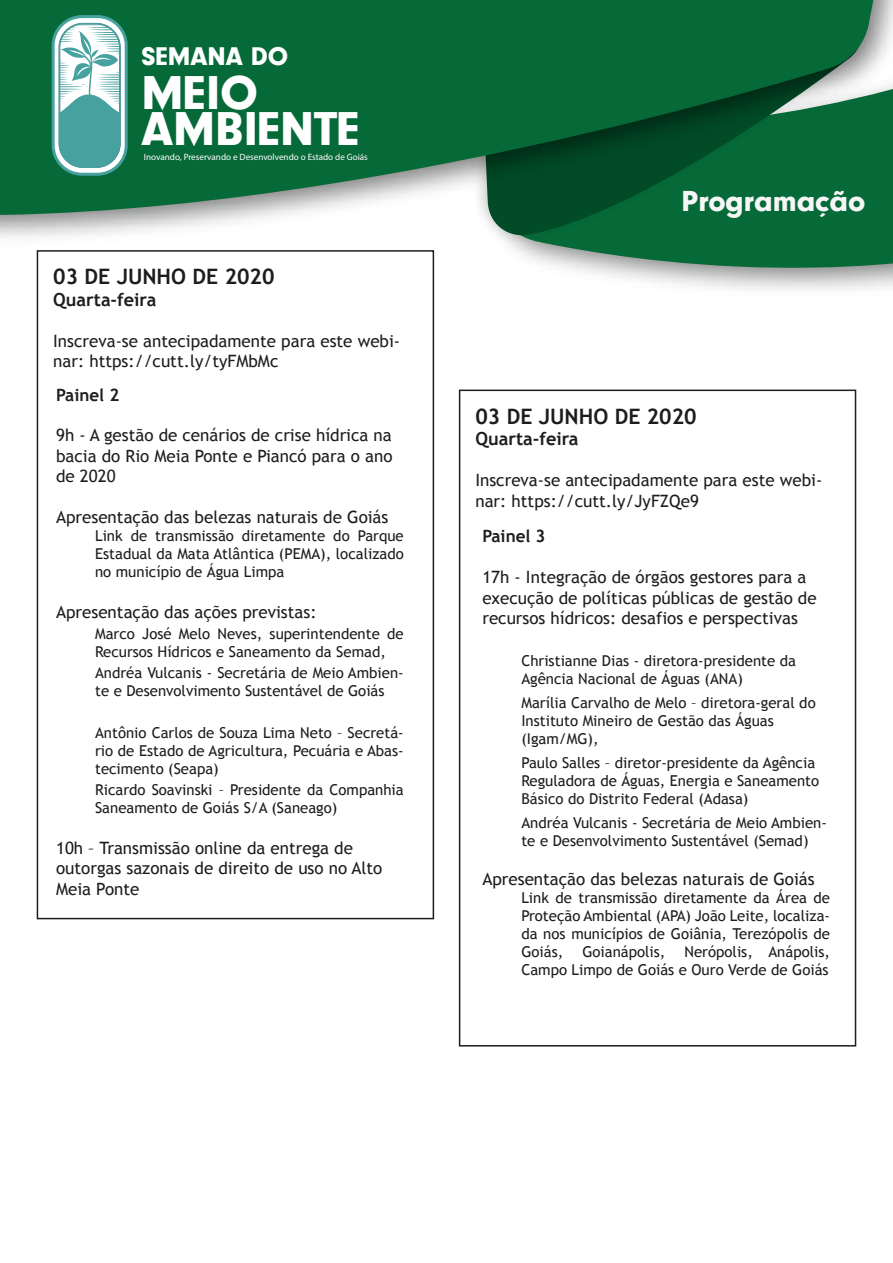
<style>
.page{position:relative;width:893px;height:1263px;background:#fff}
.page>*{position:absolute;margin:0;border:0;box-sizing:border-box;transform-origin:0 0}
.t1{font:49.05px/35.8px "Neuzeit Gro T Blac";color:#fff}
.t2{font:29.85px "Neuzeit Gro T Blac";color:#f6f6f6}
.t3{font:26.4px "Neuzeit Gro T Blac";color:#fff}
.t4{font:700 21.3px "Trebuchet MS";color:#1d1d1b}
.t5{font:700 18px "Trebuchet MS";color:#1d1d1b}
.t6{font:16.95px/20.4px "Trebuchet MS";color:#1d1d1b}
.t7{font:700 16.95px "Trebuchet MS";color:#1d1d1b}
.t8{font:15px/18px "Trebuchet MS";color:#1d1d1b}
.t9{font:9.15px "Myriad Pro";color:#fff}
</style>
<div class="page">
<div style="left:459px;top:390px;width:397px;height:656px;border:2px solid #1d1d1b"></div>
<svg style="left:605px;top:274px;width:288px;height:16px"></svg>
<svg style="left:0;top:0;width:893px;height:274px;background:#36815c"></svg>
<svg style="left:52px;top:15px;width:76px;height:161px"></svg>
<svg style="left:55px;top:18px;width:70px;height:155px"></svg>
<div style="left:59px;top:113px;width:61px;height:54px;background:#46a19f"></div>
<div style="left:59px;top:23px;width:62px;height:145px;border:2px solid #46a19f;border-radius:24px"></div>
<svg style="left:59px;top:25px;width:61px;height:90px"></svg>
<h3 class="t3" style="left:142px;top:41px;width:148px">SEMANA DO</h3>
<h1 class="t1" style="left:142px;top:75px;width:220px">MEIO<br>AMBIENTE</h1>
<p class="t9" style="left:144px;top:152px;width:225px">Inovando, Preservando e Desenvolvendo o Estado de Goiás</p>
<h3 class="t4" style="left:53px;top:264px;width:223px">03 DE JUNHO DE 2020</h3>
<p class="t5" style="left:53px;top:288px;width:105px">Quarta-feira</p>
<p class="t6" style="left:53px;top:331px;width:348px">Inscreva-se antecipadamente para este webi&shy;nar: https://cutt.ly/tyFMbMc</p>
<p class="t7" style="left:56px;top:384px;width:65px">Painel 2</p>
<p class="t6" style="left:56px;top:425px;width:338px;text-align:justify">9h - A gestão de cenários de crise hídrica na bacia do Rio Meia Ponte e Piancó para o ano de 2020</p>
<p class="t6" style="left:56px;top:507px;width:334px">Apresentação das belezas naturais de Goiás</p>
<p class="t8" style="left:95px;top:527px;width:310px;text-align:justify">Link de transmissão diretamente do Parque Estadual da Mata Atlântica (PEMA), localizado no município de Água Limpa</p>
<p class="t6" style="left:56px;top:602px;width:262px">Apresentação das ações previstas:</p>
<p class="t8" style="left:95px;top:625px;width:310px">Marco José Melo Neves, superintendente de<br>Recursos Hídricos e Saneamento da Semad,</p>
<p class="t8" style="left:95px;top:664px;width:310px">Andréa Vulcanis - Secretária de Meio Ambien&shy;te e Desenvolvimento Sustentável de Goiás</p>
<p class="t8" style="left:95px;top:724px;width:310px;text-align:justify">Antônio Carlos de Souza Lima Neto – Secretá&shy;rio de Estado de Agricultura, Pecuária e Abas&shy;tecimento (Seapa)</p>
<p class="t8" style="left:95px;top:781px;width:310px">Ricardo Soavinski – Presidente da Companhia<br>Saneamento de Goiás S/A (Saneago)</p>
<p class="t6" style="left:56px;top:838px;width:328px">10h – Transmissão online da entrega de outorgas sazonais de direito de uso no Alto<br>Meia Ponte</p>
<h2 class="t2" style="left:682px;top:184px;width:185px">Programação</h2>
<h3 class="t4" style="left:475px;top:403px;width:223px">03 DE JUNHO DE 2020</h3>
<p class="t5" style="left:475px;top:428px;width:105px">Quarta-feira</p>
<p class="t6" style="left:475px;top:470px;width:348px">Inscreva-se antecipadamente para este webi&shy;nar: https://cutt.ly/JyFZQe9</p>
<p class="t7" style="left:482px;top:526px;width:65px">Painel 3</p>
<p class="t6" style="left:482px;top:567px;width:336px">17h - Integração de órgãos gestores para a execução de políticas públicas de gestão de recursos hídricos: desafios e perspectivas</p>
<p class="t8" style="left:521px;top:652px;width:276px">Christianne Dias - diretora-presidente da<br>Agência Nacional de Águas (ANA)</p>
<p class="t8" style="left:521px;top:694px;width:296px">Marília Carvalho de Melo – diretora-geral do<br>Instituto Mineiro de Gestão das Águas (Igam/MG),</p>
<p class="t8" style="left:521px;top:754px;width:299px">Paulo Salles – diretor-presidente da Agência<br>Reguladora de Águas, Energia e Saneamento<br>Básico do Distrito Federal (Adasa)</p>
<p class="t8" style="left:521px;top:814px;width:307px">Andréa Vulcanis - Secretária de Meio Ambien&shy;te e Desenvolvimento Sustentável (Semad)</p>
<p class="t6" style="left:482px;top:868px;width:334px">Apresentação das belezas naturais de Goiás</p>
<p class="t8" style="left:521px;top:888px;width:310px;text-align:justify">Link de transmissão diretamente da Área de Proteção Ambiental (APA) João Leite, localiza&shy;da nos municípios de Goiânia, Terezópolis de Goiás,</p>
<p class="t8" style="left:521px;top:942px;width:310px;text-align:right">Nerópolis, Anápolis,<br>Campo Limpo de Goiás e Ouro Verde de Goiás</p>
<p class="t8" style="left:582px;top:942px;width:85px">Goianápolis,</p>
</div>
